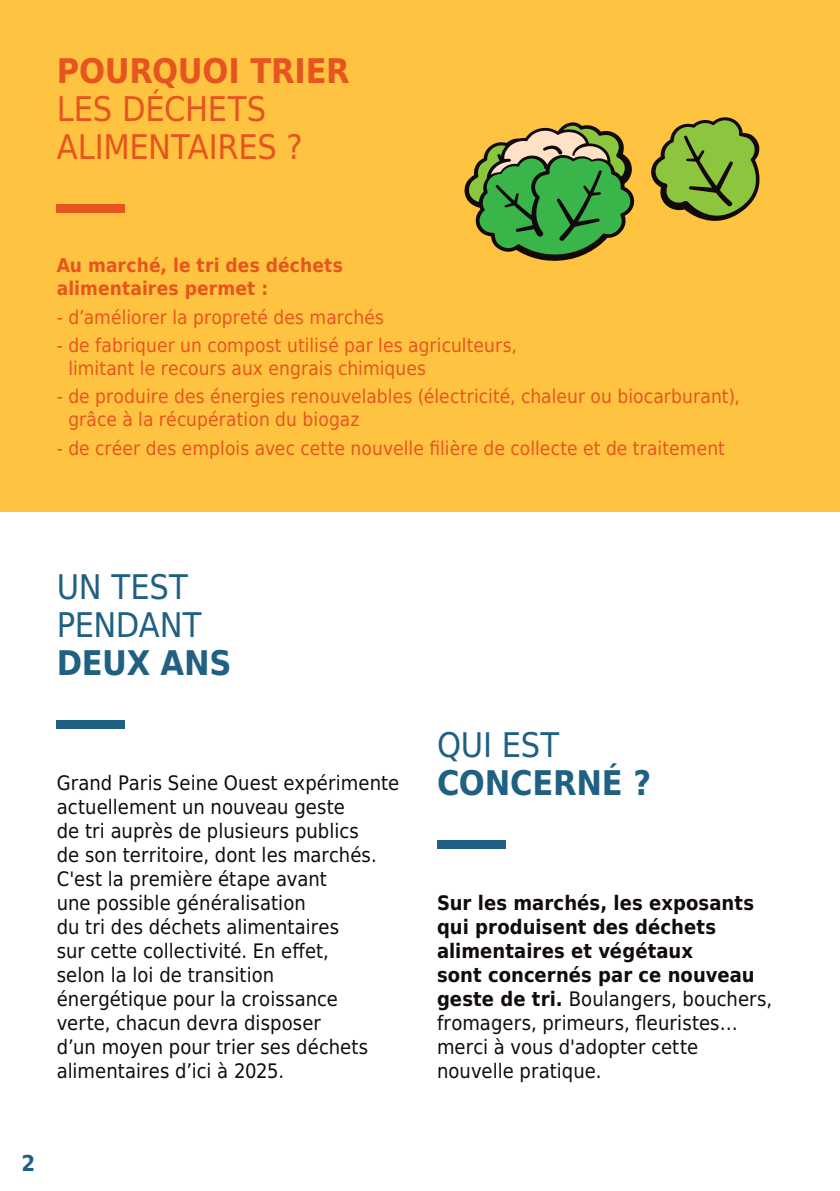
<style>
.page{position:relative;width:840px;height:1191px;background:#fff}
.page>*{position:absolute;margin:0;border:0;box-sizing:border-box;transform-origin:0 0}
.t1{font:34px/38px "DejaVu Sans Condensed";letter-spacing:-.01em;color:#e6551f}
.t2{font:34px/38px "DejaVu Sans Condensed";letter-spacing:-.005em;color:#1f6083}
.t3{font:700 34px "DejaVu Sans Condensed";letter-spacing:-.01em;color:#1f6083}
.t4{font:700 34px "DejaVu Sans Condensed";letter-spacing:-.01em;color:#e6551f}
.t5{font:700 22px "DejaVu Sans Condensed";color:#1f6083}
.t6{font:20px/24px "DejaVu Sans Condensed";letter-spacing:.005em;color:#110a0c}
.t7{font:700 20px/24px "DejaVu Sans Condensed";letter-spacing:.005em;color:#110a0c}
.t8{font:19px/22.8px "DejaVu Sans Condensed";letter-spacing:.005em;color:#e6551f}
.t9{font:700 19px/22.8px "DejaVu Sans Condensed";letter-spacing:.005em;color:#e6551f}
.s1{font-weight:400}
</style>
<div class="page">
<div style="left:0;top:0;width:839px;height:512px;background:#fec340"></div>
<div style="left:57px;top:204px;width:68px;height:8px;background:#e6551f"></div>
<div style="left:437px;top:840px;width:68px;height:9px;background:#1f6083"></div>
<div style="left:57px;top:720px;width:68px;height:9px;background:#1f6083"></div>
<svg style="left:651px;top:117px;width:108px;height:104px"></svg>
<svg style="left:464px;top:122px;width:169px;height:139px"></svg>
<h1 class="t4" style="left:57px;top:43px;width:294px">POURQUOI TRIER</h1>
<h1 class="t1" style="left:57px;top:89px;width:247px">LES DÉCHETS<br>ALIMENTAIRES ?</h1>
<p class="t9" style="left:57px;top:254px;width:287px">Au marché, le tri des déchets alimentaires permet :</p>
<p class="t8" style="left:57px;top:305px;width:328px">- d’améliorer la propreté des marchés</p>
<p class="t8" style="left:68px;top:333px;width:450px;text-indent:-12px">- de fabriquer un compost utilisé par les agriculteurs, limitant le recours aux engrais chimiques</p>
<p class="t8" style="left:68px;top:385px;width:672px;text-indent:-12px">- de produire des énergies renouvelables (électricité, chaleur ou biocarburant), grâce à la récupération du biogaz</p>
<p class="t8" style="left:57px;top:436px;width:669px">- de créer des emplois avec cette nouvelle filière de collecte et de traitement</p>
<h1 class="t2" style="left:57px;top:567px;width:146px">UN TEST<br>PENDANT</h1>
<h1 class="t3" style="left:57px;top:635px;width:176px">DEUX ANS</h1>
<p class="t6" style="left:57px;top:770px;width:344px">Grand Paris Seine Ouest expérimente actuellement un nouveau geste<br>de tri auprès de plusieurs publics<br>de son territoire, dont les marchés.<br>C'est la première étape avant<br>une possible généralisation<br>du tri des déchets alimentaires<br>sur cette collectivité. En effet,<br>selon la loi de transition<br>énergétique pour la croissance<br>verte, chacun devra disposer<br>d’un moyen pour trier ses déchets alimentaires d’ici à 2025.</p>
<p class="t5" style="left:21px;top:1145px;width:15px">2</p>
<h1 class="t2" style="left:437px;top:725px;width:124px">QUI EST</h1>
<h1 class="t3" style="left:437px;top:755px;width:216px">CONCERNÉ ?</h1>
<p class="t7" style="left:437px;top:890px;width:336px">Sur les marchés, les exposants qui produisent des déchets alimentaires et végétaux<br>sont concernés par ce nouveau geste de tri. <span class="s1">Boulangers, bouchers, fromagers, primeurs, fleuristes… merci à vous d'adopter cette nouvelle pratique.</span></p>
</div>
